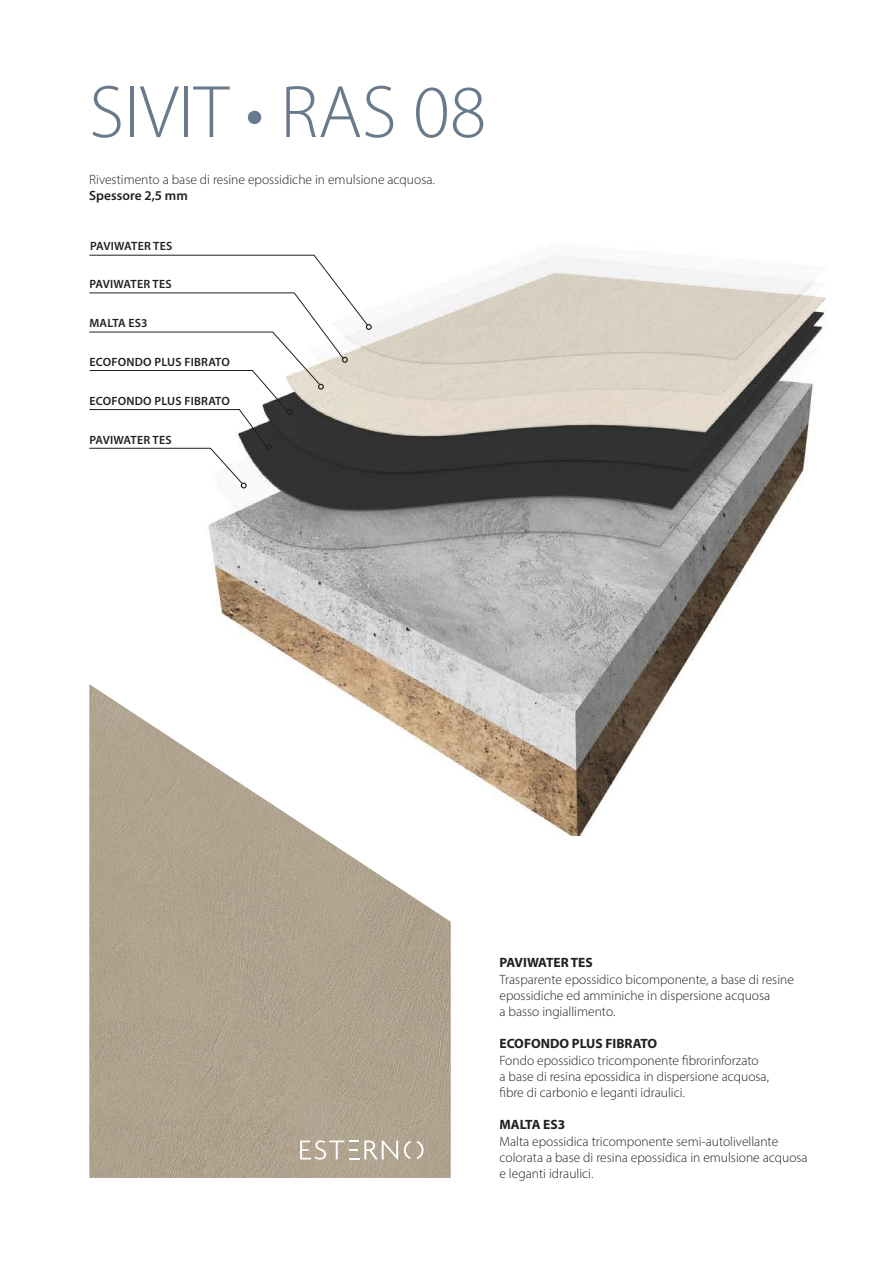
<style>
.page{position:relative;width:893px;height:1263px;background:#fff}
.page>*{position:absolute;margin:0;border:0;box-sizing:border-box;transform-origin:0 0}
.t1{font:300 75px "Myriad Pro";color:#697a8c}
.t2{font:300 13.5px/16.2px "Myriad Pro";color:#231f20}
.t3{font:700 13.5px "Myriad Pro";color:#231f20}
.t4{font:600 13.5px "Myriad Pro";color:#231f20}
.t5{font:600 12px "Myriad Pro";letter-spacing:.02em;color:#231f20}
</style>
<div class="page">
<img style="left:97px;top:254px;width:730px;height:581px">
<img style="left:89px;top:684px;width:362px;height:494px">
<svg style="left:404px;top:1141px;width:20px;height:18px"></svg>
<svg style="left:300px;top:1140px;width:98px;height:20px"></svg>
<svg style="left:89px;top:255px;width:283px;height:233px"></svg>
<h1 class="t1" style="left:89px;top:67px;width:399px">SIVIT • RAS 08</h1>
<p class="t2" style="left:89px;top:171px;width:347px">Rivestimento a base di resine epossidiche in emulsione acquosa.</p>
<p class="t4" style="left:89px;top:187px;width:100px">Spessore 2,5 mm</p>
<p class="t5" style="left:90px;top:238px;width:84px">PAVIWATER TES</p>
<p class="t5" style="left:89px;top:277px;width:84px">PAVIWATER TES</p>
<p class="t5" style="left:89px;top:315px;width:60px">MALTA ES3</p>
<p class="t5" style="left:89px;top:354px;width:142px">ECOFONDO PLUS FIBRATO</p>
<p class="t5" style="left:89px;top:393px;width:142px">ECOFONDO PLUS FIBRATO</p>
<p class="t5" style="left:89px;top:432px;width:84px">PAVIWATER TES</p>
<p class="t3" style="left:499px;top:954px;width:95px">PAVIWATER TES</p>
<p class="t2" style="left:499px;top:971px;width:296px">Trasparente epossidico bicomponente, a base di resine epossidiche ed amminiche in dispersione acquosa<br>a basso ingiallimento.</p>
<p class="t3" style="left:499px;top:1035px;width:159px">ECOFONDO PLUS FIBRATO</p>
<p class="t2" style="left:499px;top:1052px;width:271px">Fondo epossidico tricomponente fibrorinforzato<br>a base di resina epossidica in dispersione acquosa, fibre di carbonio e leganti idraulici.</p>
<p class="t3" style="left:499px;top:1116px;width:67px">MALTA ES3</p>
<p class="t2" style="left:499px;top:1133px;width:310px">Malta epossidica tricomponente semi-autolivellante colorata a base di resina epossidica in emulsione acquosa e leganti idraulici.</p>
</div>
